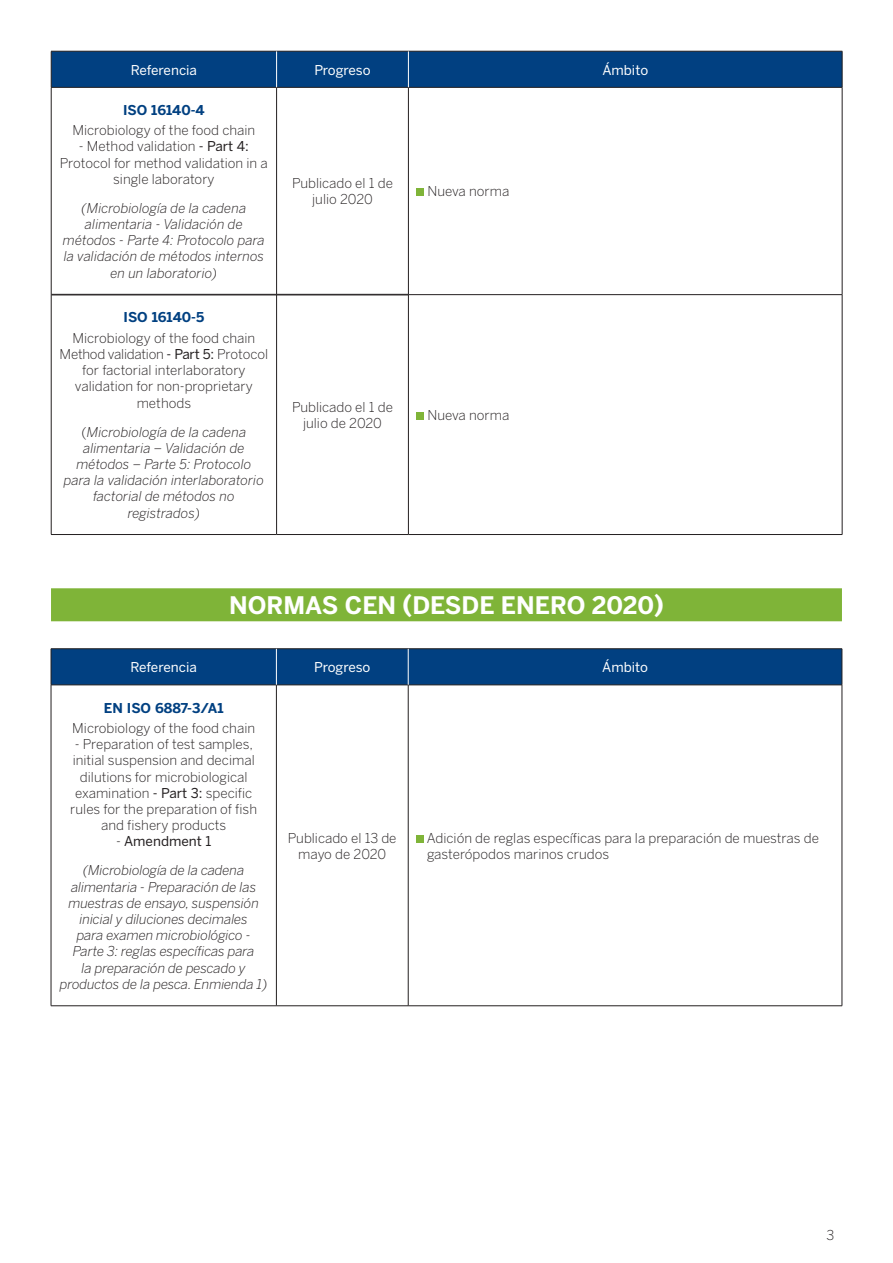
<style>
.page{position:relative;width:893px;height:1263px;background:#fff}
.page>*{position:absolute;margin:0;border:0;box-sizing:border-box;transform-origin:0 0}
.t1{font:700 24px "Benton Sans";color:#fff}
.t2{font:300 13.5px/16.2px "Benton Sans";color:#231f20;text-align:center}
.t3{font:italic 300 13.5px/16.2px "Benton Sans";letter-spacing:-.01em;color:#231f20;text-align:center}
.t4{font:13.5px "Benton Sans";color:#fff}
.t5{font:700 13.5px "Benton Sans";color:#014081}
.s1{font-weight:400}
.s2{font-style:normal}
.s3{font-weight:400;font-style:normal}
</style>
<div class="page">
<div style="left:51px;top:588px;width:791px;height:33px;background:#7fb438"></div>
<div style="left:52px;top:52px;width:790px;height:35px;background:#014081"></div>
<hr style="left:51px;top:294px;width:225px;height:1px;background:#231f20">
<hr style="left:51px;top:295px;width:225px;height:1px;background:#231f20">
<hr style="left:277px;top:294px;width:131px;height:1px;background:#231f20">
<hr style="left:277px;top:295px;width:131px;height:1px;background:#231f20">
<hr style="left:51px;top:51px;width:226px;height:1px;background:#231f20">
<hr style="left:51px;top:51px;width:1px;height:36px;background:#231f20">
<hr style="left:277px;top:51px;width:131px;height:1px;background:#231f20">
<hr style="left:408px;top:51px;width:434px;height:1px;background:#231f20">
<hr style="left:842px;top:51px;width:1px;height:36px;background:#231f20">
<hr style="left:51px;top:87px;width:226px;height:1px;background:#231f20">
<hr style="left:51px;top:88px;width:1px;height:207px;background:#231f20">
<hr style="left:277px;top:87px;width:131px;height:1px;background:#231f20">
<hr style="left:276px;top:88px;width:1px;height:207px;background:#231f20">
<hr style="left:408px;top:87px;width:434px;height:1px;background:#231f20">
<hr style="left:408px;top:88px;width:1px;height:206px;background:#231f20">
<hr style="left:842px;top:88px;width:1px;height:206px;background:#231f20">
<hr style="left:51px;top:295px;width:1px;height:239px;background:#231f20">
<hr style="left:276px;top:295px;width:1px;height:239px;background:#231f20">
<hr style="left:408px;top:294px;width:434px;height:1px;background:#231f20">
<hr style="left:408px;top:295px;width:1px;height:239px;background:#231f20">
<hr style="left:842px;top:295px;width:1px;height:239px;background:#231f20">
<hr style="left:51px;top:534px;width:226px;height:1px;background:#231f20">
<hr style="left:277px;top:534px;width:131px;height:1px;background:#231f20">
<hr style="left:408px;top:534px;width:434px;height:1px;background:#231f20">
<hr style="left:276px;top:51px;width:1px;height:36px;background:#fff">
<hr style="left:408px;top:51px;width:1px;height:36px;background:#fff">
<div style="left:416px;top:189px;width:8px;height:7px;background:#7fb438"></div>
<div style="left:416px;top:412px;width:8px;height:8px;background:#7fb438"></div>
<div style="left:52px;top:649px;width:790px;height:36px;background:#014081"></div>
<hr style="left:51px;top:648px;width:225px;height:1px;background:#231f20">
<hr style="left:51px;top:649px;width:1px;height:36px;background:#231f20">
<hr style="left:276px;top:648px;width:132px;height:1px;background:#231f20">
<hr style="left:408px;top:648px;width:434px;height:1px;background:#231f20">
<hr style="left:842px;top:649px;width:1px;height:36px;background:#231f20">
<hr style="left:51px;top:685px;width:225px;height:1px;background:#231f20">
<hr style="left:51px;top:685px;width:1px;height:320px;background:#231f20">
<hr style="left:276px;top:685px;width:132px;height:1px;background:#231f20">
<hr style="left:276px;top:685px;width:1px;height:320px;background:#231f20">
<hr style="left:408px;top:685px;width:434px;height:1px;background:#231f20">
<hr style="left:408px;top:685px;width:1px;height:320px;background:#231f20">
<hr style="left:842px;top:685px;width:1px;height:320px;background:#231f20">
<hr style="left:51px;top:1005px;width:225px;height:1px;background:#231f20">
<hr style="left:276px;top:1005px;width:132px;height:1px;background:#231f20">
<hr style="left:408px;top:1005px;width:434px;height:1px;background:#231f20">
<hr style="left:276px;top:649px;width:1px;height:36px;background:#fff">
<hr style="left:408px;top:649px;width:1px;height:36px;background:#fff">
<div style="left:416px;top:835px;width:8px;height:7px;background:#7fb438"></div>
<p class="t4" style="left:131px;top:62px;width:68px">Referencia</p>
<p class="t4" style="left:314px;top:62px;width:58px">Progreso</p>
<p class="t4" style="left:602px;top:62px;width:47px">Ámbito</p>
<p class="t5" style="left:123px;top:101px;width:83px">ISO 16140-4</p>
<p class="t2" style="left:72px;top:122px;width:184px">Microbiology of the food chain</p>
<p class="t2" style="left:60px;top:138px;width:209px">- Method validation <span class="s1">- Part 4:<br></span>Protocol for method validation in a single laboratory</p>
<p class="t3" style="left:63px;top:200px;width:203px">(Microbiología de la cadena alimentaria - Validación de métodos - Parte 4: Protocolo para la validación de métodos internos en un laboratorio)</p>
<p class="t2" style="left:292px;top:175px;width:102px">Publicado el 1 de julio 2020</p>
<p class="t2" style="left:427px;top:183px;width:83px">Nueva norma</p>
<p class="t5" style="left:124px;top:309px;width:82px">ISO 16140-5</p>
<p class="t2" style="left:60px;top:330px;width:210px">Microbiology of the food chain<br>Method validation <span class="s1">- Part 5:</span> Protocol for factorial interlaboratory validation for non-proprietary methods</p>
<p class="t3" style="left:64px;top:423px;width:202px"><span class="s2">(</span>Microbiología de la cadena alimentaria – Validación de métodos – Parte 5: Protocolo para la validación interlaboratorio factorial de métodos no registrados)</p>
<p class="t2" style="left:292px;top:399px;width:102px">Publicado el 1 de julio de 2020</p>
<p class="t2" style="left:427px;top:407px;width:83px">Nueva norma</p>
<h1 class="t1" style="left:229px;top:590px;width:436px">NORMAS CEN (DESDE ENERO 2020)</h1>
<p class="t4" style="left:131px;top:659px;width:68px">Referencia</p>
<p class="t4" style="left:314px;top:659px;width:58px">Progreso</p>
<p class="t4" style="left:602px;top:659px;width:47px">Ámbito</p>
<p class="t5" style="left:104px;top:699px;width:121px">EN ISO 6887-3/A1</p>
<p class="t2" style="left:72px;top:720px;width:184px">Microbiology of the food chain</p>
<p class="t2" style="left:70px;top:736px;width:188px">- Preparation of test samples, initial suspension and decimal dilutions for microbiological examination <span class="s1">- Part 3:</span> specific rules for the preparation of fish and fishery products</p>
<p class="t3" style="left:83px;top:827px;width:163px;line-height:29px"><span class="s2">-</span> <span class="s3">Amendment 1 </span>(Microbiología de la cadena</p>
<p class="t3" style="left:60px;top:878px;width:209px">alimentaria - Preparación de las muestras de ensayo, suspensión inicial y diluciones decimales<br>para examen microbiológico -<br>Parte 3: reglas específicas para<br>la preparación de pescado y productos de la pesca. Enmienda 1)</p>
<p class="t2" style="left:288px;top:829px;width:110px">Publicado el 13 de mayo de 2020</p>
<p class="t2" style="left:427px;top:829px;width:394px;text-align:left">Adición de reglas específicas para la preparación de muestras de gasterópodos marinos crudos</p>
<p class="t2" style="left:826px;top:1227px;width:9px">3</p>
</div>
